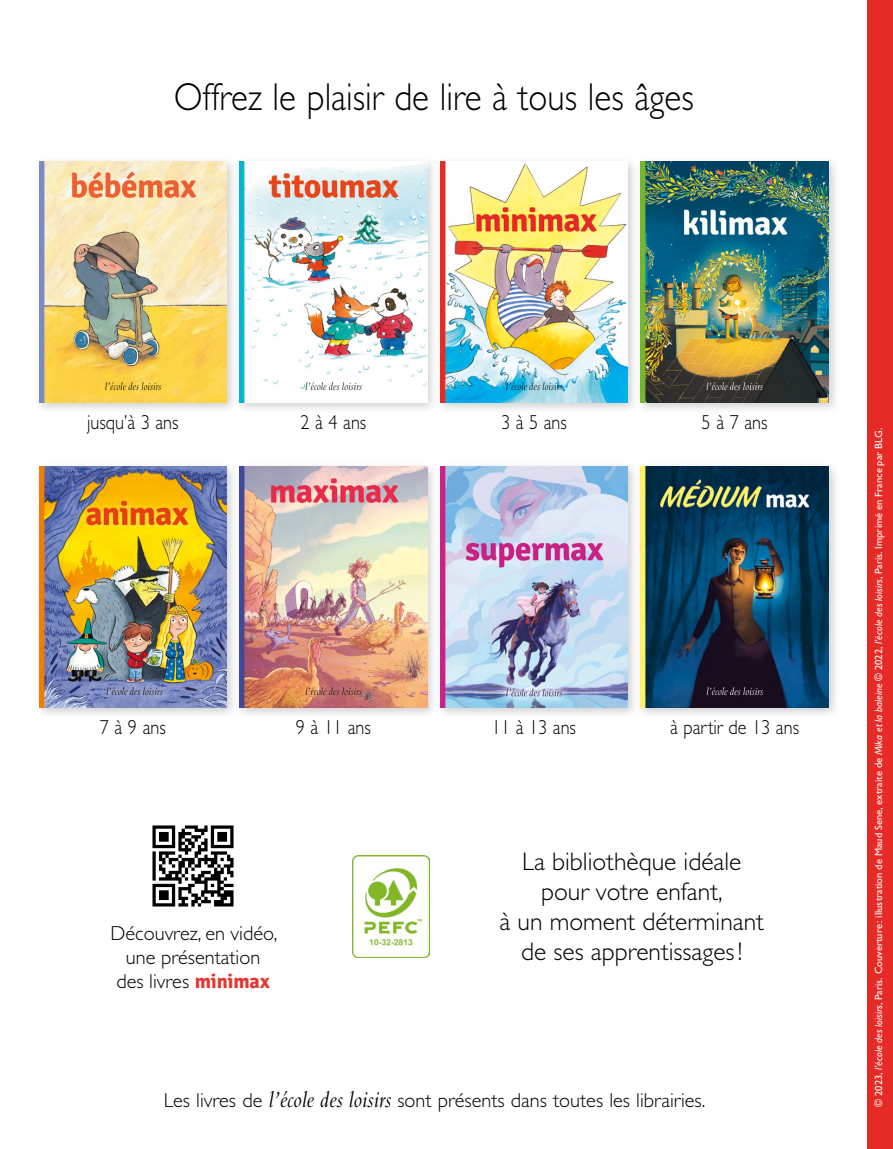
<style>
.page{position:relative;width:893px;height:1149px;background:#fff}
.page>*{position:absolute;margin:0;border:0;box-sizing:border-box;transform-origin:0 0}
.t1{font:300 39px "Gill Sans Std";color:#000;scale:.9 1}
.t2{font:300 25.5px/30px "Gill Sans Std";color:#000;text-align:center}
.t3{font:300 20.25px/24.3px "Gill Sans Std";color:#000;text-align:center}
.t4{font:300 20.25px "Gill Sans Std";color:#000;scale:.9 1}
.t5{font:10.5px "Gill Sans Std";color:#fff}
.s1{font-family:"Signika";font-weight:700;color:#e73431}
.s2{font-family:"Bembo Std";font-weight:400;font-style:italic;font-size:24px}
.s3{font-style:italic}
</style>
<div class="page">
<div style="left:867px;top:0;width:26px;height:1148px;background:#e62a25"></div>
<div style="left:33px;top:156px;width:206px;height:258px;background:#000;opacity:.2"></div>
<img style="left:39px;top:162px;width:187px;height:240px">
<div style="left:234px;top:156px;width:205px;height:258px;background:#000;opacity:.2"></div>
<img style="left:240px;top:162px;width:187px;height:240px">
<div style="left:434px;top:156px;width:206px;height:258px;background:#000;opacity:.2"></div>
<img style="left:440px;top:162px;width:188px;height:240px">
<div style="left:434px;top:460px;width:206px;height:259px;background:#000;opacity:.2"></div>
<img style="left:440px;top:466px;width:188px;height:241px">
<div style="left:635px;top:156px;width:205px;height:258px;background:#000;opacity:.2"></div>
<img style="left:641px;top:162px;width:187px;height:240px">
<div style="left:635px;top:460px;width:205px;height:259px;background:#000;opacity:.2"></div>
<img style="left:641px;top:466px;width:187px;height:241px">
<div style="left:33px;top:460px;width:206px;height:259px;background:#000;opacity:.2"></div>
<img style="left:39px;top:466px;width:187px;height:241px">
<div style="left:234px;top:460px;width:205px;height:259px;background:#000;opacity:.2"></div>
<img style="left:240px;top:466px;width:187px;height:241px">
<img style="left:152px;top:825px;width:82px;height:82px">
<img style="left:353px;top:855px;width:76px;height:101px">
<h1 class="t1" style="left:174px;top:75px;width:579px">Offrez le plaisir de lire à tous les âges</h1>
<h3 class="t4" style="left:87px;top:411px;width:103px">jusqu’à 3 ans</h3>
<h3 class="t4" style="left:300px;top:411px;width:75px">2 à 4 ans</h3>
<h3 class="t4" style="left:501px;top:411px;width:75px">3 à 5 ans</h3>
<h3 class="t4" style="left:702px;top:411px;width:75px">5 à 7 ans</h3>
<h3 class="t4" style="left:100px;top:715px;width:75px">7 à 9 ans</h3>
<h3 class="t4" style="left:296px;top:715px;width:85px">9 à 11 ans</h3>
<h3 class="t4" style="left:492px;top:715px;width:95px">11 à 13 ans</h3>
<h3 class="t4" style="left:670px;top:715px;width:145px">à partir de 13 ans</h3>
<h3 class="t3" style="left:111px;top:920px;width:168px">Découvrez, en vidéo, une présentation<br>des livres <span class="s1">minimax</span></h3>
<h2 class="t2" style="left:500px;top:846px;width:266px">La bibliothèque idéale pour votre enfant,<br>à un moment déterminant de ses apprentissages!</h2>
<h3 class="t3" style="left:164px;top:1087px;width:543px">Les livres de <span class="s2">l’école des loisirs</span> sont présents dans toutes les librairies.</h3>
<p class="t5" style="left:873px;top:1106px;width:680px;rotate:-90deg">© 2023, <span class="s3">l’école des loisirs</span>, Paris. Couverture : illustration de Maud Sene, extraite de <span class="s3">Mika et la baleine</span> © 2022, <span class="s3">l’école des loisirs</span>, Paris. Imprimé en France par BLG.</p>
</div>
